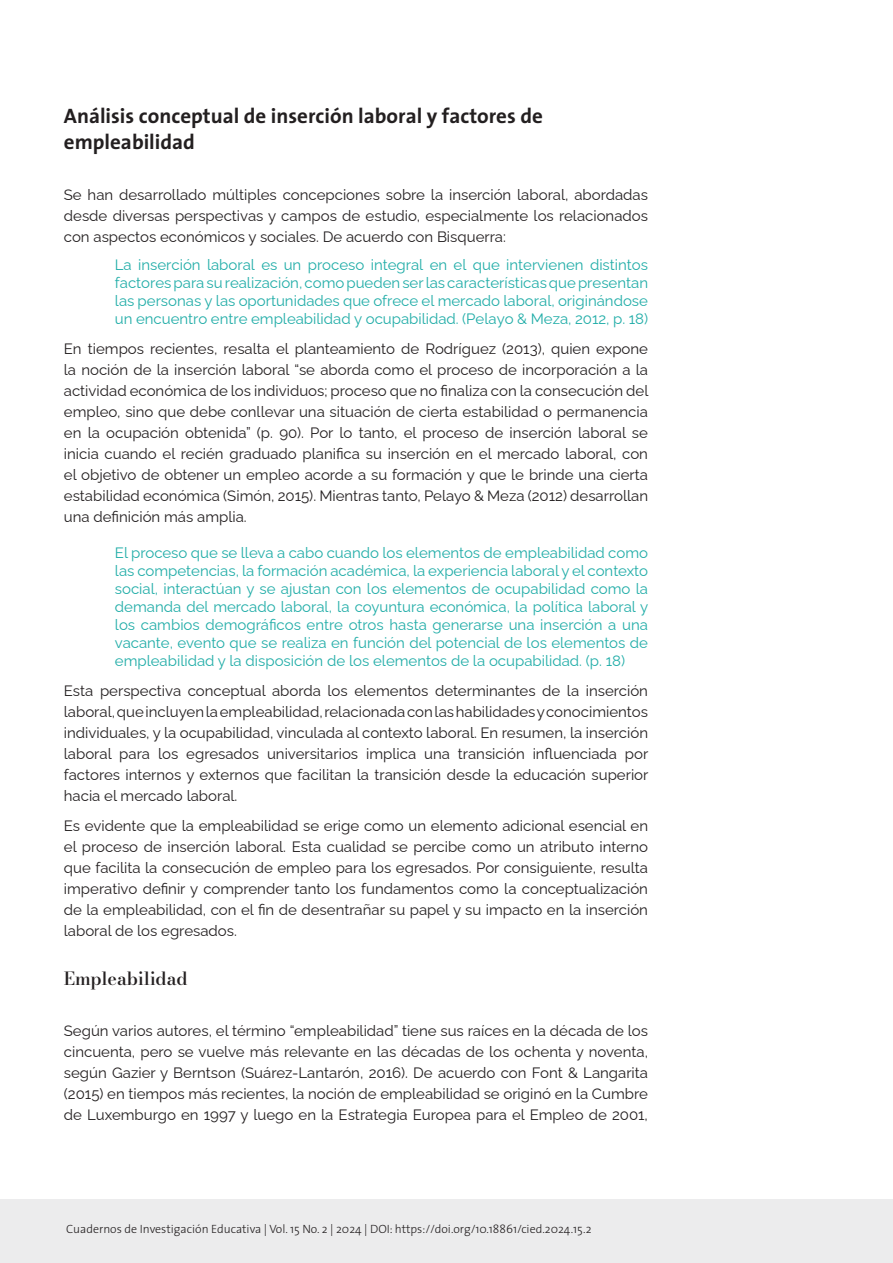
<style>
.page{position:relative;width:893px;height:1263px;background:#fff}
.page>*{position:absolute;margin:0;border:0;box-sizing:border-box;transform-origin:0 0}
.Subtítulo_2{font:700 21px/25.2px "The Sans";color:#231f20}
.Subtitulo_3{font:500 18px "Bodoni Moda 11 pt";letter-spacing:-.005em;color:#231f20}
.t1{font:15px/21px "Raleway";color:#231f20;text-align:justify}
.Cita_más_de_40_palabras{font:15px/18px "Raleway";color:#21ada8;text-align:justify}
.t2{font:300 12px "The Sans";color:#231f20}
</style>
<div class="page">
<div style="left:0;top:1199px;width:893px;height:64px;background:#ececed"></div>
<p class="Subtítulo_2" style="left:64px;top:103px;width:480px">Análisis conceptual de inserción laboral y factores de empleabilidad</p>
<p class="t1" style="left:64px;top:182px;width:586px">Se han desarrollado múltiples concepciones sobre la inserción laboral, abordadas desde diversas perspectivas y campos de estudio, especialmente los relacionados con aspectos económicos y sociales. De acuerdo con Bisquerra:</p>
<p class="Cita_más_de_40_palabras" style="left:115px;top:254px;width:535px">La inserción laboral es un proceso integral en el que intervienen distintos factores para su realización, como pueden ser las características que presentan las personas y las oportunidades que ofrece el mercado laboral, originándose un encuentro entre empleabilidad y ocupabilidad. (Pelayo &amp; Meza, 2012, p. 18)</p>
<p class="t1" style="left:64px;top:337px;width:586px">En tiempos recientes, resalta el planteamiento de Rodríguez (2013), quien expone la noción de la inserción laboral “se aborda como el proceso de incorporación a la actividad económica de los individuos; proceso que no finaliza con la consecución del empleo, sino que debe conllevar una situación de cierta estabilidad o permanencia en la ocupación obtenida” (p. 90). Por lo tanto, el proceso de inserción laboral se inicia cuando el recién graduado planifica su inserción en el mercado laboral, con el objetivo de obtener un empleo acorde a su formación y que le brinde una cierta estabilidad económica (Simón, 2015). Mientras tanto, Pelayo &amp; Meza (2012) desarrollan una definición más amplia.</p>
<p class="Cita_más_de_40_palabras" style="left:115px;top:542px;width:535px">El proceso que se lleva a cabo cuando los elementos de empleabilidad como las competencias, la formación académica, la experiencia laboral y el contexto social, interactúan y se ajustan con los elementos de ocupabilidad como la demanda del mercado laboral, la coyuntura económica, la política laboral y los cambios demográficos entre otros hasta generarse una inserción a una vacante, evento que se realiza en función del potencial de los elementos de empleabilidad y la disposición de los elementos de la ocupabilidad. (p. 18)</p>
<p class="t1" style="left:64px;top:679px;width:586px">Esta perspectiva conceptual aborda los elementos determinantes de la inserción laboral, que incluyen la empleabilidad, relacionada con las habilidades y conocimientos individuales, y la ocupabilidad, vinculada al contexto laboral. En resumen, la inserción laboral para los egresados universitarios implica una transición influenciada por factores internos y externos que facilitan la transición desde la educación superior hacia el mercado laboral.</p>
<p class="t1" style="left:64px;top:814px;width:586px">Es evidente que la empleabilidad se erige como un elemento adicional esencial en el proceso de inserción laboral. Esta cualidad se percibe como un atributo interno que facilita la consecución de empleo para los egresados. Por consiguiente, resulta imperativo definir y comprender tanto los fundamentos como la conceptualización de la empleabilidad, con el fin de desentrañar su papel y su impacto en la inserción laboral de los egresados.</p>
<p class="Subtitulo_3" style="left:64px;top:966px;width:125px">Empleabilidad</p>
<p class="t1" style="left:64px;top:1018px;width:586px">Según varios autores, el término “empleabilidad” tiene sus raíces en la década de los cincuenta, pero se vuelve más relevante en las décadas de los ochenta y noventa, según Gazier y Berntson (Suárez-Lantarón, 2016). De acuerdo con Font &amp; Langarita (2015) en tiempos más recientes, la noción de empleabilidad se originó en la Cumbre de Luxemburgo en 1997 y luego en la Estrategia Europea para el Empleo de 2001,</p>
<p class="t2" style="left:66px;top:1218px;width:527px">Cuadernos de Investigación Educativa | Vol. 15 No. 2 | 2024 | DOI: https://doi.org/10.18861/cied.2024.15.2</p>
</div>
